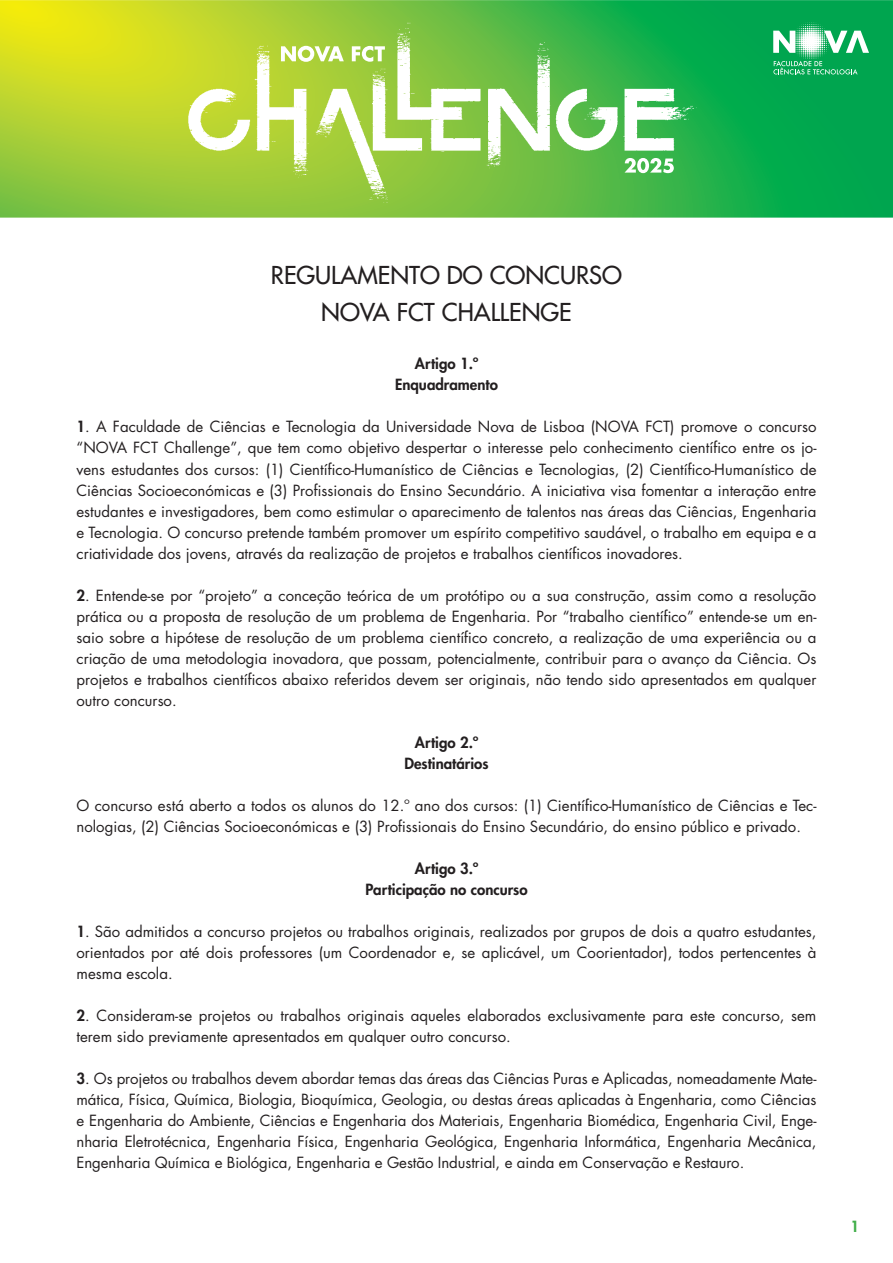
<style>
.page{position:relative;width:893px;height:1263px;background:#fff}
.page>*{position:absolute;margin:0;border:0;box-sizing:border-box;transform-origin:0 0}
.t1{font:500 24px "Futura Std";color:#231f20}
.t2{font:15px/21px "Futura Std";color:#231f20;text-align:justify}
.t3{font:800 15px "Futura Std";color:#231f20}
.t4{font:800 15px "Futura Std";color:#40ae49}
.s1{font-weight:800}
</style>
<div class="page">
<svg style="left:0;top:0;width:893px;height:218px;background:#65c03e"></svg>
<svg style="left:773px;top:23px;width:96px;height:52px"></svg>
<svg style="left:188px;top:23px;width:508px;height:179px"></svg>
<svg style="left:281px;top:46px;width:63px;height:16px"></svg>
<svg style="left:352px;top:46px;width:33px;height:16px"></svg>
<svg style="left:625px;top:158px;width:49px;height:15px"></svg>
<p class="t1" style="left:271px;top:260px;width:352px">REGULAMENTO DO CONCURSO</p>
<p class="t1" style="left:321px;top:297px;width:252px">NOVA FCT CHALLENGE</p>
<p class="t3" style="left:415px;top:354px;width:65px">Artigo 1.º</p>
<p class="t3" style="left:395px;top:375px;width:104px">Enquadramento</p>
<p class="t2" style="left:77px;top:417px;width:741px"><span class="s1">1</span>. A Faculdade de Ciências e Tecnologia da Universidade Nova de Lisboa (NOVA FCT) promove o concurso “NOVA FCT Challenge”, que tem como objetivo despertar o interesse pelo conhecimento científico entre os jo&shy;vens estudantes dos cursos: (1) Científico-Humanístico de Ciências e Tecnologias, (2) Científico-Humanístico de Ciências Socioeconómicas e (3) Profissionais do Ensino Secundário. A iniciativa visa fomentar a interação entre estudantes e investigadores, bem como estimular o aparecimento de talentos nas áreas das Ciências, Engenharia e Tecnologia. O concurso pretende também promover um espírito competitivo saudável, o trabalho em equipa e a criatividade dos jovens, através da realização de projetos e trabalhos científicos inovadores.</p>
<p class="t2" style="left:77px;top:585px;width:741px"><span class="s1">2</span>. Entende-se por “projeto” a conceção teórica de um protótipo ou a sua construção, assim como a resolução prática ou a proposta de resolução de um problema de Engenharia. Por “trabalho científico” entende-se um en&shy;saio sobre a hipótese de resolução de um problema científico concreto, a realização de uma experiência ou a criação de uma metodologia inovadora, que possam, potencialmente, contribuir para o avanço da Ciência. Os projetos e trabalhos científicos abaixo referidos devem ser originais, não tendo sido apresentados em qualquer outro concurso.</p>
<p class="t3" style="left:415px;top:732px;width:65px">Artigo 2.º</p>
<p class="t3" style="left:404px;top:753px;width:86px">Destinatários</p>
<p class="t2" style="left:77px;top:795px;width:741px">O concurso está aberto a todos os alunos do 12.º ano dos cursos: (1) Científico-Humanístico de Ciências e Tec&shy;nologias, (2) Ciências Socioeconómicas e (3) Profissionais do Ensino Secundário, do ensino público e privado.</p>
<p class="t3" style="left:415px;top:858px;width:65px">Artigo 3.º</p>
<p class="t3" style="left:365px;top:879px;width:164px">Participação no concurso</p>
<p class="t2" style="left:77px;top:921px;width:741px"><span class="s1">1</span>. São admitidos a concurso projetos ou trabalhos originais, realizados por grupos de dois a quatro estudantes, orientados por até dois professores (um Coordenador e, se aplicável, um Coorientador), todos pertencentes à mesma escola.</p>
<p class="t2" style="left:77px;top:1005px;width:741px"><span class="s1">2</span>. Consideram-se projetos ou trabalhos originais aqueles elaborados exclusivamente para este concurso, sem terem sido previamente apresentados em qualquer outro concurso.</p>
<p class="t2" style="left:77px;top:1068px;width:741px"><span class="s1">3</span>. Os projetos ou trabalhos devem abordar temas das áreas das Ciências Puras e Aplicadas, nomeadamente Mate&shy;mática, Física, Química, Biologia, Bioquímica, Geologia, ou destas áreas aplicadas à Engenharia, como Ciências e Engenharia do Ambiente, Ciências e Engenharia dos Materiais, Engenharia Biomédica, Engenharia Civil, Enge&shy;nharia Eletrotécnica, Engenharia Física, Engenharia Geológica, Engenharia Informática, Engenharia Mecânica, Engenharia Química e Biológica, Engenharia e Gestão Industrial, e ainda em Conservação e Restauro.</p>
<p class="t4" style="left:850px;top:1216px;width:10px">1</p>
</div>
